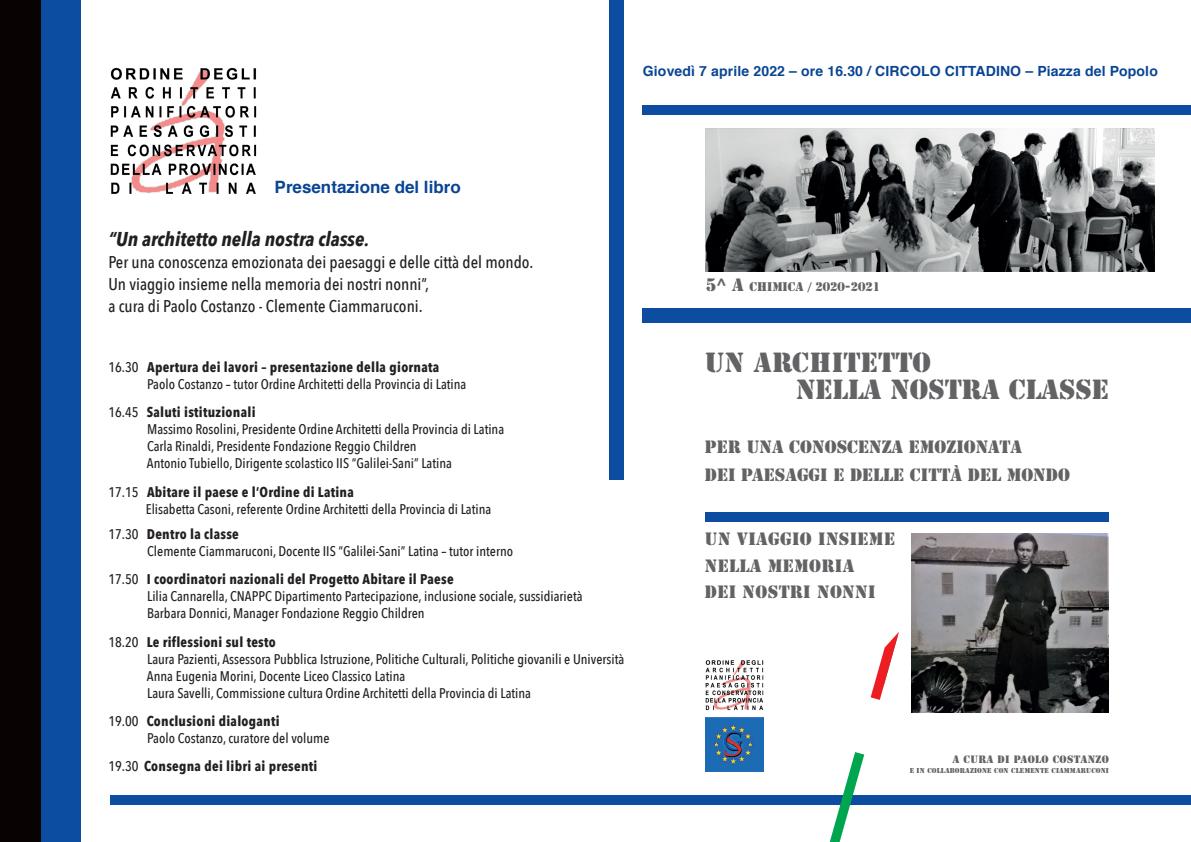
<style>
.page{position:relative;width:1191px;height:842px;background:#fff}
.page>*{position:absolute;margin:0;border:0;box-sizing:border-box;transform-origin:0 0}
.t1{font:25.9px/27.6px "Stencil Std";color:#636366}
.t2{font:italic 700 20px "Avenir Next Condensed";color:#231f20}
.t3{font:500 17px/22px "Avenir Next Condensed";color:#231f20}
.t4{font:700 17px "Helvetica";color:#094594}
.t5{font:16.7px/28.4px "Stencil Std";color:#636366}
.t6{font:16.7px/26.8px "Stencil Std";letter-spacing:.02em;color:#636366}
.t7{font:500 14px/17px "Avenir Next Condensed";color:#231f20}
.t8{font:700 14px "Helvetica";letter-spacing:.01em;color:#094594}
.t9{font:700 14px "Avenir Next Condensed";letter-spacing:.02em;color:#231f20}
.t10{font:11.7px "Stencil Std";color:#636366}
.t11{font:10px "Stencil Std";letter-spacing:.03em;color:#636366}
.t12{font:6.7px "Stencil Std";letter-spacing:.02em;color:#636366}
.s1{font-size:18px}
.s2{font-weight:700}
.s3{font-weight:500}
.s4{font-size:16.7px}
</style>
<div class="page">
<div style="left:111px;top:796px;width:1080px;height:9px;background:#0d4da1"></div>
<img style="left:706px;top:129px;width:448px;height:142px">
<img style="left:911px;top:533px;width:197px;height:180px">
<div style="left:643px;top:308px;width:548px;height:14px;background:#0d4da1"></div>
<div style="left:609px;top:0;width:15px;height:480px;background:#0d4da1"></div>
<div style="left:705px;top:512px;width:404px;height:10px;background:#0d4da1"></div>
<div style="left:643px;top:105px;width:548px;height:10px;background:#0d4da1"></div>
<svg style="left:829px;top:632px;width:70px;height:210px"></svg>
<img style="left:705px;top:660px;width:58px;height:51px">
<img style="left:706px;top:718px;width:58px;height:54px">
<div style="left:40px;top:0;width:41px;height:842px;background:#0d4da1"></div>
<div style="left:0;top:0;width:41px;height:842px;background:#080302"></div>
<img style="left:110px;top:67px;width:147px;height:127px">
<p class="t8" style="left:643px;top:60px;width:516px">Giovedì 7 aprile 2022 – ore 16.30 / CIRCOLO CITTADINO – Piazza del Popolo</p>
<p class="t4" style="left:275px;top:173px;width:188px">Presentazione del libro</p>
<h2 class="t2" style="left:108px;top:226px;width:262px">“Un architetto nella nostra classe<span class="s1">.</span></h2>
<p class="t3" style="left:108px;top:251px;width:426px">Per una conoscenza emozionata dei paesaggi e delle città del mondo.<br>Un viaggio insieme nella memoria dei nostri nonni”,<br>a cura di Paolo Costanzo - Clemente Ciammaruconi.</p>
<p class="t7" style="left:147px;top:358px;width:321px;text-indent:-39px">16.30 <span class="s2">Apertura dei lavori – presentazione della giornata<br></span>Paolo Costanzo – tutor Ordine Architetti della Provincia di Latina</p>
<p class="t7" style="left:147px;top:404px;width:359px;text-indent:-38px">16.45 <span class="s2">Saluti istituzionali<br></span>Massimo Rosolini, Presidente Ordine Architetti della Provincia di Latina Carla Rinaldi, Presidente Fondazione Reggio Children<br>Antonio Tubiello, Dirigente scolastico IIS “Galilei-Sani” Latina</p>
<p class="t7" style="left:146px;top:483px;width:347px;text-indent:-37px">17.15 <span class="s2">Abitare il paese e l’Ordine di Latina<br></span>Elisabetta Casoni, referente Ordine Architetti della Provincia di Latina</p>
<p class="t7" style="left:147px;top:526px;width:367px;text-indent:-39px">17.30 <span class="s2">Dentro la classe<br></span>Clemente Ciammaruconi, Docente IIS “Galilei-Sani” Latina – tutor interno</p>
<p class="t7" style="left:147px;top:571px;width:437px;text-indent:-39px">17.50 <span class="s2">I coordinatori nazionali del Progetto Abitare il Paese<br></span>Lilia Cannarella, CNAPPC Dipartimento Partecipazione, inclusione sociale, sussidiarietà<br>Barbara Donnici, Manager Fondazione Reggio Children</p>
<p class="t7" style="left:147px;top:633px;width:479px;text-indent:-38px">18.20 <span class="s2">Le riflessioni sul testo<br></span>Laura Pazienti, Assessora Pubblica Istruzione, Politiche Culturali, Politiche giovanili e Università Anna Eugenia Morini, Docente Liceo Classico Latina<br>Laura Savelli, Commissione cultura Ordine Architetti della Provincia di Latina</p>
<p class="t7" style="left:147px;top:713px;width:184px;text-indent:-39px">19.00 <span class="s2">Conclusioni dialoganti<br></span>Paolo Costanzo, curatore del volume</p>
<p class="t9" style="left:108px;top:758px;width:210px"><span class="s3">19.30</span> Consegna dei libri ai presenti</p>
<p class="t10" style="left:706px;top:279px;width:176px"><span class="s4">5^ A</span> CHIMICA / 2020-2021</p>
<h1 class="t1" style="left:796px;top:349px;width:314px;text-indent:-91px">UN ARCHITETTO<br>NELLA NOSTRA CLASSE</h1>
<p class="t5" style="left:705px;top:433px;width:366px">PER UNA CONOSCENZA EMOZIONATA<br>DEI PAESAGGI E DELLE CITTÀ DEL MONDO</p>
<p class="t6" style="left:705px;top:525px;width:191px">UN VIAGGIO INSIEME<br>NELLA MEMORIA<br>DEI NOSTRI NONNI</p>
<p class="t11" style="left:952px;top:752px;width:158px">A CURA DI PAOLO COSTANZO</p>
<p class="t12" style="left:909px;top:766px;width:201px">E IN COLLABORAZIONE CON CLEMENTE CIAMMARUCONI</p>
</div>
